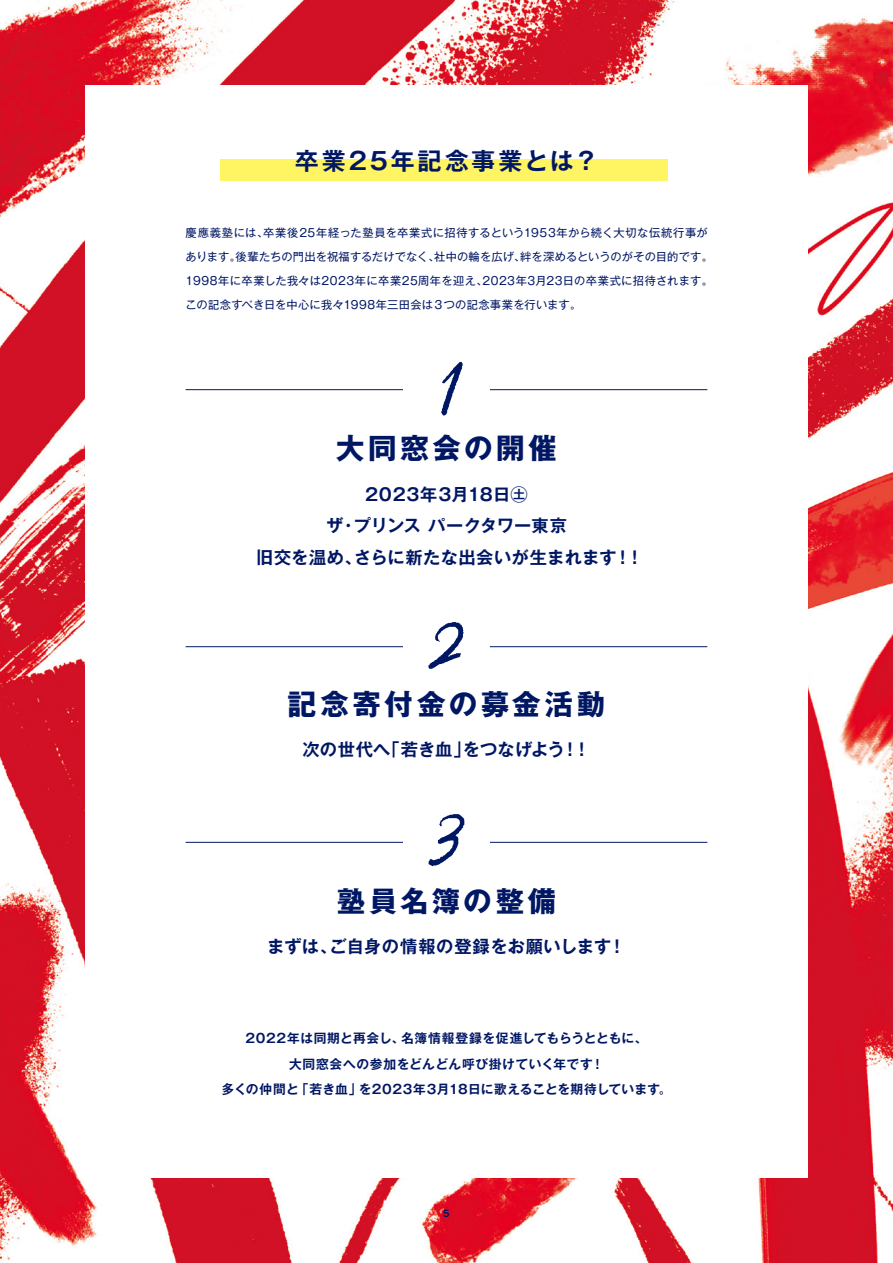
<style>
.page{position:relative;width:893px;height:1263px;background:#fff}
.page>*{position:absolute;margin:0;border:0;box-sizing:border-box;transform-origin:0 0}
.t1{font:700 28.5px "Gothic MB101 Pro";letter-spacing:.125em;color:#001764}
.t2{font:700 24px "Gothic MB101 Pro De";letter-spacing:.12em;color:#001764}
.t3{font:700 17.25px/31.5px "Gothic MB101 Pro De";letter-spacing:.015em;color:#001764;text-align:center}
.t4{font:700 12.75px/25.5px "Gothic MB101 Pro De";letter-spacing:.03em;color:#001764;text-align:center}
.t5{font:11.25px/24px "Gothic MB101 Pro";letter-spacing:.025em;color:#001764}
.t6{font:700 10.5px "Helvetica Now Text";color:#001764}
</style>
<div class="page">
<img style="left:0;top:0;width:893px;height:1263px">
<div style="left:85px;top:85px;width:723px;height:1093px;background:#fff"></div>
<div style="left:220px;top:159px;width:448px;height:22px;background:#fff462"></div>
<hr style="left:186px;top:646px;width:521px;height:1px;background:#001764">
<div style="left:403px;top:624px;width:87px;height:45px;background:#fff"></div>
<svg style="left:428px;top:622px;width:36px;height:47px"></svg>
<hr style="left:186px;top:842px;width:521px;height:1px;background:#001764">
<div style="left:403px;top:819px;width:87px;height:46px;background:#fff"></div>
<svg style="left:429px;top:814px;width:35px;height:52px"></svg>
<hr style="left:186px;top:389px;width:521px;height:1px;background:#001764">
<div style="left:403px;top:367px;width:87px;height:45px;background:#fff"></div>
<svg style="left:441px;top:362px;width:22px;height:54px"></svg>
<h2 class="t2" style="left:295px;top:141px;width:305px">卒業25年記念事業とは？</h2>
<p class="t5" style="left:186px;top:219px;width:529px">慶應義塾には、卒業後25年経った塾員を卒業式に招待するという1953年から続く大切な伝統行事があります。後輩たちの門出を祝福するだけでなく、社中の輪を広げ、絆を深めるというのがその目的です。1998年に卒業した我々は2023年に卒業25周年を迎え、2023年3月23日の卒業式に招待されます。この記念すべき日を中心に我々1998年三田会は３つの記念事業を行います。</p>
<h1 class="t1" style="left:336px;top:425px;width:222px">大同窓会の開催</h1>
<h3 class="t3" style="left:256px;top:476px;width:389px">2023年3月18日㊏<br>ザ・プリンス パークタワー東京<br>旧交を温め、さらに新たな出会いが生まれます！！</h3>
<h1 class="t1" style="left:288px;top:681px;width:319px">記念寄付金の募金活動</h1>
<h3 class="t3" style="left:302px;top:731px;width:290px">次の世代へ「若き血」をつなげよう！！</h3>
<h1 class="t1" style="left:337px;top:877px;width:221px">塾員名簿の整備</h1>
<h3 class="t3" style="left:267px;top:928px;width:360px">まずは、ご自身の情報の登録をお願いします！</h3>
<p class="t4" style="left:221px;top:1024px;width:452px">2022年は同期と再会し、名簿情報登録を促進してもらうとともに、<br>大同窓会への参加をどんどん呼び掛けていく年です！<br>多くの仲間と「若き血」を2023年3月18日に歌えることを期待しています。</p>
<p class="t6" style="left:443px;top:1206px;width:8px">5</p>
</div>
